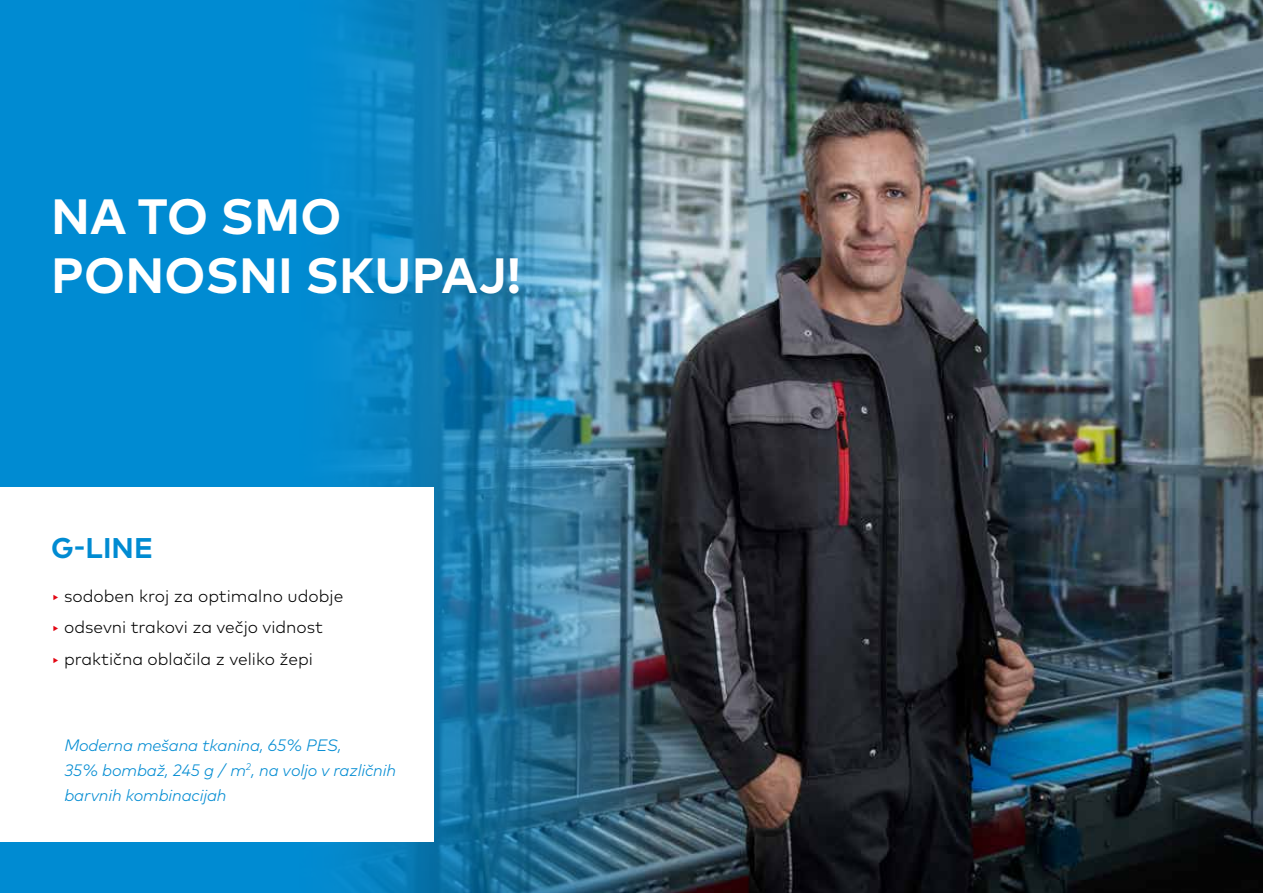
<style>
.page{position:relative;width:1263px;height:893px;background:#fff}
.page>*{position:absolute;margin:0;border:0;box-sizing:border-box;transform-origin:0 0}
.t1{font:700 49.5px/59.4px "Mark Pro";letter-spacing:.005em;color:#fff}
.t2{font:700 28.5px "Mark Pro";color:#008bd2}
.t3{font:300 17.25px/31.7px "Mark Pro";color:#000}
.t4{font:italic 300 16.5px/25px "Mark Pro";letter-spacing:-.01em;color:#008bd2}
.s1{color:#e30613}
</style>
<div class="page">
<img style="left:840px;top:0;width:423px;height:893px">
<img style="left:0;top:0;width:840px;height:893px">
<div style="left:0;top:488px;width:433px;height:354px;background:#fff"></div>
<h1 class="t1" style="left:51px;top:182px;width:471px">NA TO SMO<br>PONOSNI SKUPAJ!</h1>
<h2 class="t2" style="left:51px;top:527px;width:104px">G-LINE</h2>
<p class="t3" style="left:51px;top:578px;width:294px"><span class="s1">‣</span> sodoben kroj za optimalno udobje <span class="s1">‣</span> odsevni trakovi za večjo vidnost<br><span class="s1">‣</span> praktična oblačila z veliko žepi</p>
<p class="t4" style="left:64px;top:731px;width:333px">Moderna mešana tkanina, 65% PES,<br>35% bombaž, 245 g / m<sup>2</sup>, na voljo v različnih barvnih kombinacijah</p>
</div>
